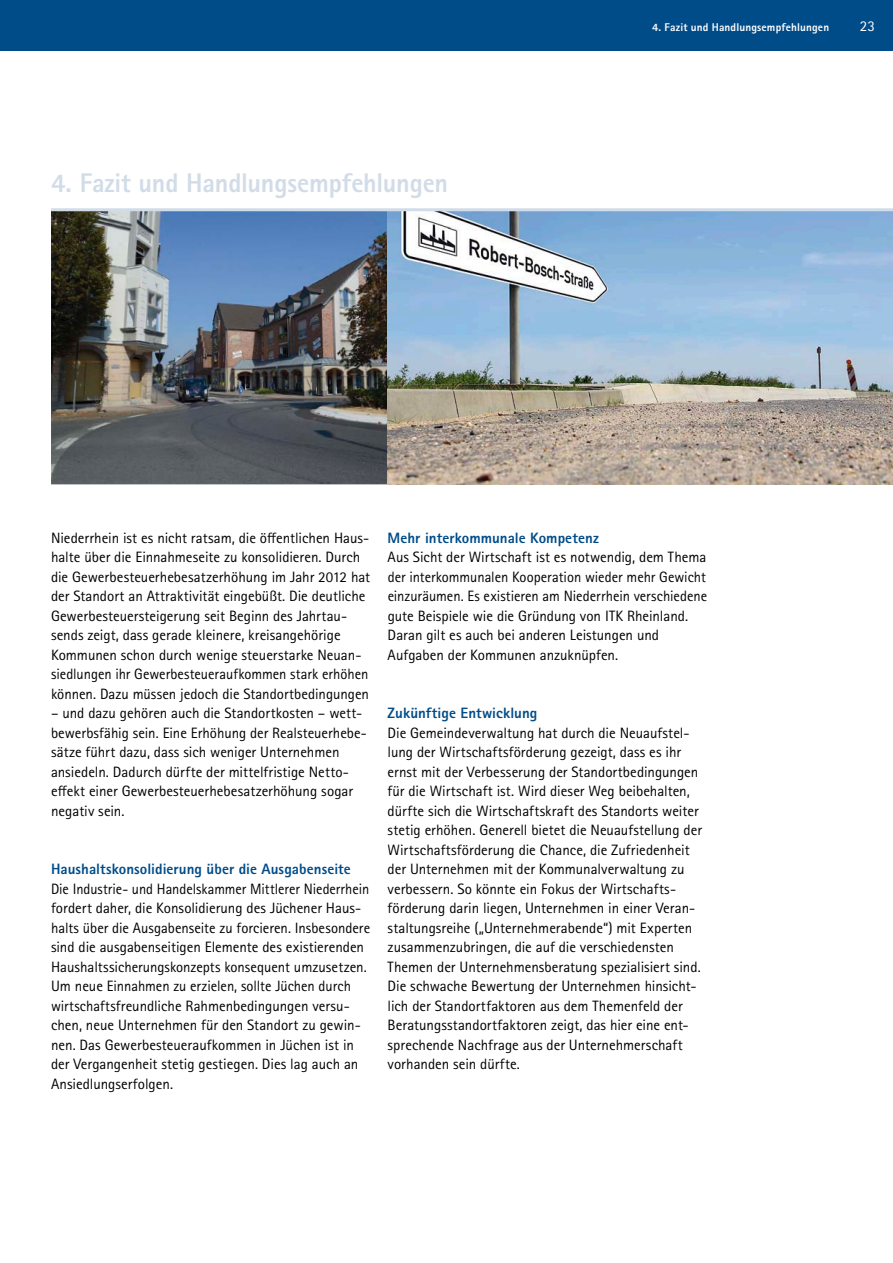
<style>
.page{position:relative;width:893px;height:1263px;background:#fff}
.page>*{position:absolute;margin:0;border:0;box-sizing:border-box;transform-origin:0 0}
.t1{font:800 27px "Rotis Sans Serif Pro";letter-spacing:-.005em;color:#d2dce8}
.t2{font:15px/19.5px "Rotis Sans Serif Pro";color:#000}
.t3{font:15px/19.5px "Rotis Sans Serif Pro";color:#000;scale:.96 1}
.t4{font:800 15px "Rotis Sans Serif Pro";color:#004c89}
.t5{font:15px "Rotis Sans Serif Pro";color:#fff}
.t6{font:800 11.25px "Rotis Sans Serif Pro";letter-spacing:.015em;color:#fff}
</style>
<div class="page">
<div style="left:0;top:0;width:893px;height:51px;background:#004c89"></div>
<img style="left:51px;top:211px;width:337px;height:273px">
<img style="left:388px;top:211px;width:505px;height:273px">
<hr style="left:51px;top:208px;width:842px;height:3px;background:#d2dce8">
<h1 class="t1" style="left:51px;top:165px;width:399px">4. Fazit und Handlungsempfehlungen</h1>
<p class="t6" style="left:652px;top:20px;width:179px">4. Fazit und Handlungsempfehlungen</p>
<p class="t5" style="left:860px;top:17px;width:17px">23</p>
<p class="t2" style="left:51px;top:528px;width:321px">Niederrhein ist es nicht ratsam, die öffentlichen Haus&shy;halte über die Einnahmeseite zu konsolidieren. Durch die Gewerbesteuerhebesatzerhöhung im Jahr 2012 hat der Standort an Attraktivität eingebüßt. Die deutliche Gewerbesteuersteigerung seit Beginn des Jahrtau&shy;sends zeigt, dass gerade kleinere, kreisangehörige Kommunen schon durch wenige steuerstarke Neuan&shy;siedlungen ihr Gewerbesteueraufkommen stark erhöhen können. Dazu müssen jedoch die Standortbedingungen</p>
<p class="t2" style="left:51px;top:704px;width:317px">– und dazu gehören auch die Standortkosten – wett&shy;bewerbsfähig sein. Eine Erhöhung der Realsteuerhebe&shy;sätze führt dazu, dass sich weniger Unternehmen ansiedeln. Dadurch dürfte der mittelfristige Netto&shy;effekt einer Gewerbesteuerhebesatzerhöhung sogar negativ sein.</p>
<p class="t4" style="left:51px;top:860px;width:301px">Haushaltskonsolidierung über die Ausgabenseite</p>
<p class="t3" style="left:51px;top:879px;width:334px">Die Industrie- und Handelskammer Mittlerer Niederrhein fordert daher, die Konsolidierung des Jüchener Haus&shy;halts über die Ausgabenseite zu forcieren. Insbesondere sind die ausgabenseitigen -Elemente des existierenden Haushaltssicherungskonzepts konsequent umzusetzen.<br>Um neue Einnahmen zu erzielen, sollte Jüchen durch wirtschaftsfreundliche Rahmenbedingungen versu&shy;chen, neue Unternehmen für den Standort zu gewin&shy;nen. Das Gewerbesteueraufkommen in Jüchen ist in der Vergangenheit stetig gestiegen. Dies lag auch an Ansiedlungserfolgen.</p>
<p class="t4" style="left:388px;top:528px;width:213px">Mehr interkommunale Kompetenz</p>
<p class="t2" style="left:388px;top:548px;width:321px">Aus Sicht der Wirtschaft ist es notwendig, dem Thema der interkommunalen Kooperation wieder mehr Gewicht einzuräumen. Es existieren am Niederrhein verschiedene gute Beispiele wie die Gründung von ITK Rheinland.<br>Daran gilt es auch bei anderen Leistungen und Aufgaben der Kommunen anzuknüpfen.</p>
<p class="t4" style="left:388px;top:704px;width:151px">Zukünftige Entwicklung</p>
<p class="t2" style="left:388px;top:723px;width:316px">Die Gemeindeverwaltung hat durch die Neuaufstel&shy;lung der Wirtschaftsförderung gezeigt, dass es ihr ernst mit der Verbesserung der Standortbedingungen für die Wirtschaft ist. Wird dieser Weg beibehalten, dürfte sich die Wirtschaftskraft des Standorts weiter stetig erhöhen. Generell bietet die Neuaufstellung der Wirtschaftsförderung die Chance, die Zufriedenheit der Unternehmen mit der Kommunalverwaltung zu verbessern. So könnte ein Fokus der Wirtschafts&shy;förderung darin liegen, Unternehmen in einer Veran&shy;staltungsreihe („Unternehmerabende“) mit -Experten zusammenzubringen, die auf die verschiedensten -Themen der Unternehmensberatung spezialisiert sind.<br>Die schwache Bewertung der Unternehmen hinsicht&shy;lich der Standortfaktoren aus dem Themenfeld der Beratungsstandortfaktoren zeigt, das hier eine ent&shy;sprechende Nachfrage aus der Unternehmerschaft vorhanden sein dürfte.</p>
</div>
